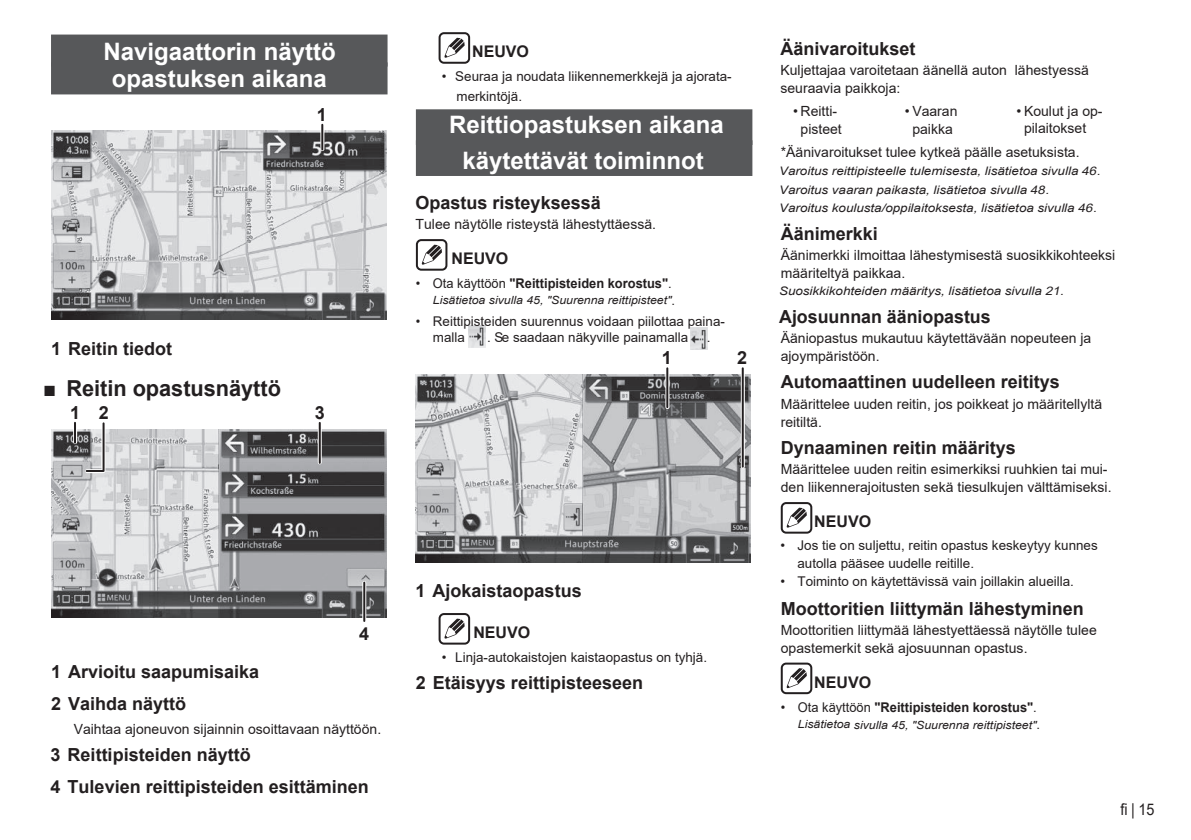
<style>
.page{position:relative;width:1191px;height:840px;background:#fff}
.page>*{position:absolute;margin:0;border:0;box-sizing:border-box;transform-origin:0 0}
.t1{font:700 24px/27px "Arial";color:#fff;text-align:center}
.t2{font:700 22px "Arial";color:#231f20}
.t3{font:700 18px/32.6px "Arial";color:#231f20}
.t4{font:700 16px "Arial";color:#231f20}
.t5{font:16px "Arial";color:#231f20;scale:.9 1}
.t6{font:14px/18px "Arial";color:#231f20}
.t7{font:13.4px/20px "Arial";color:#231f20}
.t8{font:700 13.4px "Arial";color:#231f20;scale:.96 1}
.t9{font:13.4px/15.8px "Arial";color:#231f20;scale:.96 1}
.t10{font:italic 11.8px/18px "Arial";color:#231f20;scale:1.14 1}
.t11{font:italic 11.2px "Arial";color:#231f20;scale:1.09 1}
.s1{font-style:inherit}
.s2{font-weight:400}
.s3{font-style:normal;font-size:13.4px}
</style>
<div class="page">
<div style="left:51px;top:35px;width:336px;height:32px;background:#57585a"></div>
<div style="left:51px;top:62px;width:336px;height:32px;background:#57585a"></div>
<img style="left:51px;top:131px;width:335px;height:188px">
<svg style="left:320px;top:125px;width:4px;height:24px"></svg>
<hr style="left:321px;top:125px;width:2px;height:24px;background:#231f20">
<img style="left:51px;top:429px;width:335px;height:188px">
<svg style="left:73px;top:429px;width:4px;height:13px"></svg>
<svg style="left:318px;top:423px;width:4px;height:39px"></svg>
<svg style="left:362px;top:582px;width:4px;height:38px"></svg>
<hr style="left:74px;top:422px;width:2px;height:20px;background:#231f20">
<hr style="left:319px;top:422px;width:2px;height:40px;background:#231f20">
<hr style="left:363px;top:582px;width:2px;height:38px;background:#231f20">
<svg style="left:83px;top:422px;width:24px;height:53px"></svg>
<div style="left:416px;top:110px;width:336px;height:34px;background:#57585a"></div>
<div style="left:416px;top:141px;width:336px;height:34px;background:#57585a"></div>
<div style="left:438px;top:32px;width:32px;height:32px;border:2px solid #231f20;border-radius:4px"></div>
<svg style="left:444px;top:38px;width:21px;height:20px"></svg>
<div style="left:416px;top:239px;width:31px;height:31px;border:2px solid #231f20;border-radius:4px"></div>
<svg style="left:422px;top:244px;width:20px;height:20px"></svg>
<img style="left:468px;top:325px;width:17px;height:22px">
<img style="left:691px;top:327px;width:17px;height:22px">
<img style="left:416px;top:374px;width:335px;height:188px">
<svg style="left:665px;top:368px;width:4px;height:39px"></svg>
<svg style="left:743px;top:368px;width:2px;height:98px"></svg>
<hr style="left:666px;top:368px;width:2px;height:39px;background:#231f20">
<hr style="left:741px;top:368px;width:2px;height:98px;background:#231f20">
<div style="left:438px;top:612px;width:32px;height:32px;border:2px solid #231f20;border-radius:4px"></div>
<svg style="left:444px;top:618px;width:21px;height:20px"></svg>
<div style="left:780px;top:502px;width:32px;height:31px;border:2px solid #231f20;border-radius:4px"></div>
<svg style="left:786px;top:507px;width:21px;height:20px"></svg>
<div style="left:780px;top:662px;width:32px;height:31px;border:2px solid #231f20;border-radius:4px"></div>
<svg style="left:786px;top:668px;width:21px;height:20px"></svg>
<h1 class="t1" style="left:104px;top:39px;width:234px">Navigaattorin näyttö opastuksen aikana</h1>
<p class="t3" style="left:317px;top:98px;width:12px">1</p>
<p class="t3" style="left:51px;top:332px;width:123px">1 Reitin tiedot</p>
<h2 class="t2" style="left:43px;top:373px;width:239px">■ Reitin opastusnäyttö</h2>
<p class="t3" style="left:70px;top:396px;width:40px">1 2</p>
<p class="t3" style="left:315px;top:396px;width:12px">3</p>
<p class="t3" style="left:359px;top:617px;width:12px">4</p>
<p class="t3" style="left:51px;top:654px;width:210px">1 Arvioitu saapumisaika<br>2 Vaihda näyttö</p>
<p class="t6" style="left:74px;top:719px;width:309px">Vaihtaa ajoneuvon sijainnin osoittavaan näyttöön.</p>
<p class="t3" style="left:51px;top:738px;width:320px">3 Reittipisteiden näyttö<br>4 Tulevien reittipisteiden esittäminen</p>
<p class="t4" style="left:472px;top:41px;width:58px">NEUVO</p>
<p class="t7" style="left:456px;top:66px;width:277px;text-indent:-15px">• <span class="s1">Seuraa ja n</span>oudata liikennemerkkejä ja ajorata&shy;merkintöjä.</p>
<h1 class="t1" style="left:449px;top:106px;width:276px;line-height:35.8px">Reittiopastuksen aikana käytettävät toiminnot</h1>
<p class="t3" style="left:415px;top:186px;width:187px">Opastus risteyksessä</p>
<p class="t6" style="left:415px;top:215px;width:242px">Tulee näytölle risteystä lähestyttäessä.</p>
<p class="t4" style="left:451px;top:247px;width:58px">NEUVO</p>
<p class="t8" style="left:416px;top:273px;width:268px"><span class="s2">• Ota käyttöön</span> "Reittipisteiden korostus"<span class="s2">.</span></p>
<p class="t11" style="left:433px;top:293px;width:224px">Lisätietoa sivulla 45, "Suurenna reittipisteet"<span class="s3">.</span></p>
<p class="t9" style="left:433px;top:313px;width:306px;text-indent:-17px">• Reittipisteiden suurennus voidaan piilottaa paina&shy;malla</p>
<p class="t7" style="left:487px;top:327px;width:202px">. Se saadaan näkyville painamalla</p>
<p class="t7" style="left:707px;top:327px;width:5px">.</p>
<p class="t3" style="left:662px;top:341px;width:12px">1</p>
<p class="t3" style="left:737px;top:341px;width:12px">2</p>
<p class="t3" style="left:415px;top:574px;width:168px">1 Ajokaistaopastus</p>
<p class="t4" style="left:473px;top:620px;width:58px">NEUVO</p>
<p class="t7" style="left:442px;top:647px;width:267px">• Linja-autokaistojen kaistaopastus on tyhjä.</p>
<p class="t3" style="left:416px;top:666px;width:229px">2 Etäisyys reittipisteeseen</p>
<p class="t3" style="left:780px;top:32px;width:137px">Äänivaroitukset</p>
<p class="t6" style="left:780px;top:61px;width:310px">Kuljettajaa varoitetaan äänellä auton lähestyessä seuraavia paikkoja:</p>
<p class="t6" style="left:793px;top:102px;width:50px;text-align:center">• Reitti&shy;pisteet</p>
<p class="t6" style="left:905px;top:102px;width:54px;text-align:center">• Vaaran paikka</p>
<p class="t6" style="left:1024px;top:102px;width:80px;line-height:16.8px;text-indent:-7px">• Koulut ja op&shy;pilaitokset</p>
<p class="t6" style="left:780px;top:142px;width:300px">*Äänivaroitukset tulee kytkeä päälle asetuksista.</p>
<p class="t10" style="left:779px;top:162px;width:283px">Varoitus reittipisteelle tulemisesta, lisätietoa sivulla <span class="s1">46</span>.<br>Varoitus vaaran paikasta, lisätietoa sivulla <span class="s1">48</span>.<br>Varoitus koulusta/oppilaitoksesta, lisätietoa sivulla <span class="s1">46</span>.</p>
<p class="t3" style="left:780px;top:217px;width:99px">Äänimerkki</p>
<p class="t6" style="left:780px;top:245px;width:336px">Äänimerkki ilmoittaa lähestymisestä suosikkikohteeksi määriteltyä paikkaa.</p>
<p class="t10" style="left:779px;top:282px;width:252px">Suosikkikohteiden määritys, lisätietoa sivulla <span class="s1">21</span>.</p>
<p class="t3" style="left:779px;top:300px;width:213px">Ajosuunnan ääniopastus</p>
<p class="t6" style="left:780px;top:329px;width:312px">Ääniopastus mukautuu käytettävään nopeuteen ja ajoympäristöön.</p>
<p class="t3" style="left:780px;top:365px;width:281px">Automaattinen uudelleen reititys</p>
<p class="t6" style="left:780px;top:394px;width:323px">Määrittelee uuden reitin, jos poikkeat jo määritellyltä reitiltä.</p>
<p class="t3" style="left:780px;top:431px;width:237px">Dynaaminen reitin määritys</p>
<p class="t6" style="left:780px;top:459px;width:332px">Määrittelee uuden reitin esimerkiksi ruuhkien tai mui&shy;den liikennerajoitusten sekä tiesulkujen välttämiseksi.</p>
<p class="t4" style="left:814px;top:510px;width:58px">NEUVO</p>
<p class="t7" style="left:797px;top:536px;width:302px;line-height:18px;text-indent:-17px">• Jos tie on suljettu, reitin opastus keskeytyy kunnes autolla pääsee uudelle reitille.</p>
<p class="t7" style="left:780px;top:571px;width:295px">• Toiminto on käytettävissä vain joillakin alueilla.</p>
<p class="t3" style="left:780px;top:591px;width:305px">Moottoritien liittymän lähestyminen</p>
<p class="t6" style="left:780px;top:620px;width:317px">Moottoritien liittymää lähestyettäessä näytölle tulee opastemerkit sekä ajosuunnan opastus.</p>
<p class="t4" style="left:814px;top:670px;width:58px">NEUVO</p>
<p class="t8" style="left:781px;top:697px;width:268px"><span class="s2">• Ota käyttöön</span> "Reittipisteiden korostus"<span class="s2">.</span></p>
<p class="t11" style="left:798px;top:717px;width:224px">Lisätietoa sivulla 45, "Suurenna reittipisteet"<span class="s3">.</span></p>
<p class="t5" style="left:1120px;top:797px;width:39px"><span class="s1">fi</span> | 15</p>
</div>
